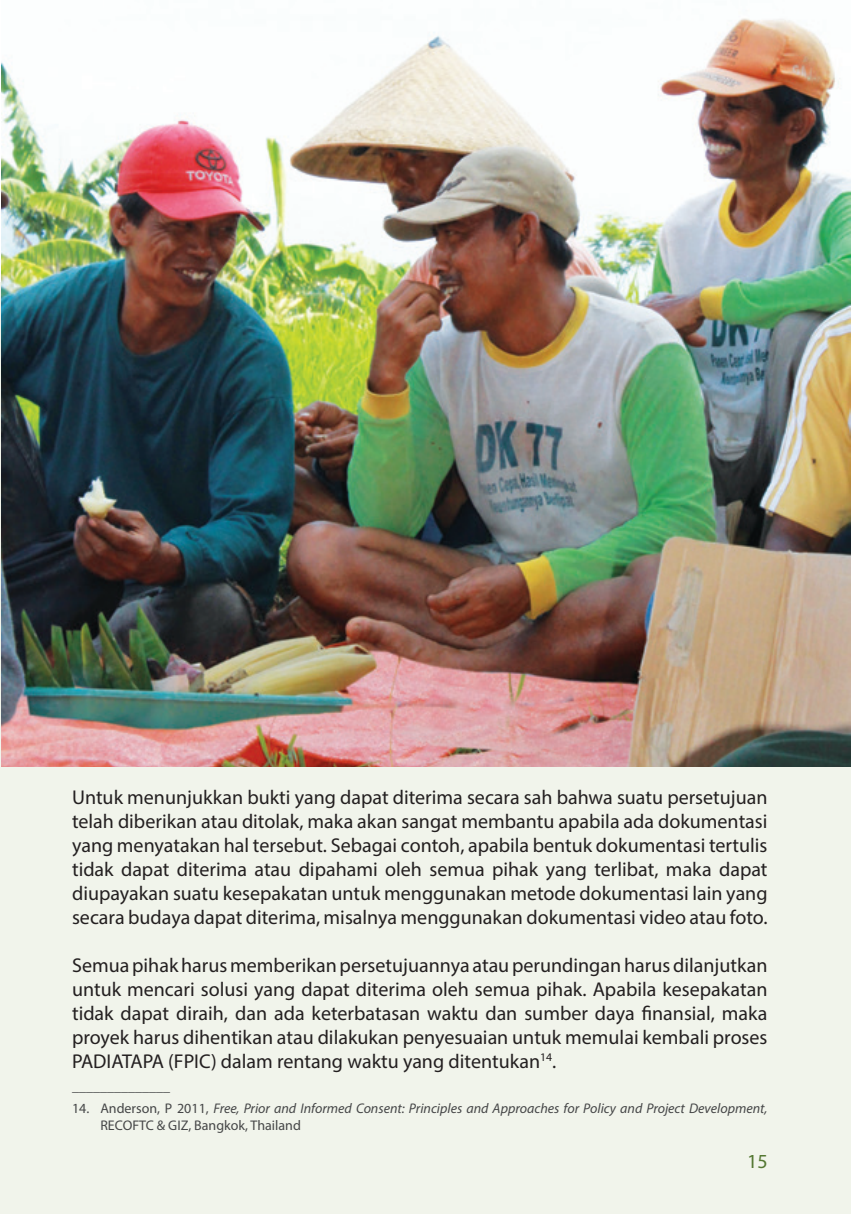
<style>
.page{position:relative;width:851px;height:1214px;background:#fff}
.page>*{position:absolute;margin:0;border:0;box-sizing:border-box;transform-origin:0 0}
.t1{font:20px/24px "Myriad Pro";color:#231f20;text-align:justify}
.t2{font:20px "Myriad Pro";color:#597d37}
.t3{font:italic 14px/16.8px "Myriad Pro";color:#454647}
.t4{font:14px "Myriad Pro";color:#454647}
.s1{font-style:normal}
</style>
<div class="page">
<div style="left:0;top:282px;width:850px;height:931px;background:#f1f4eb"></div>
<img style="left:1px;top:18px;width:849px;height:748px">
<p class="t1" style="left:72px;top:784px;width:697px">Untuk menunjukkan bukti yang dapat diterima secara sah bahwa suatu persetujuan telah diberikan atau ditolak, maka akan sangat membantu apabila ada dokumentasi yang menyatakan hal tersebut. Sebagai contoh, apabila bentuk dokumentasi tertulis tidak dapat diterima atau dipahami oleh semua pihak yang terlibat, maka dapat diupayakan suatu kesepakatan untuk menggunakan metode dokumentasi lain yang secara budaya dapat diterima, misalnya menggunakan dokumentasi video atau foto.</p>
<p class="t1" style="left:72px;top:952px;width:697px">Semua pihak harus memberikan persetujuannya atau perundingan harus dilanjutkan untuk mencari solusi yang dapat diterima oleh semua pihak. Apabila kesepakatan tidak dapat diraih, dan ada keterbatasan waktu dan sumber daya finansial, maka proyek harus dihentikan atau dilakukan penyesuaian untuk memulai kembali proses PADIATAPA (FPIC) dalam rentang waktu yang ditentukan<sup>14</sup>.</p>
<p class="t4" style="left:72px;top:1077px;width:99px">______________</p>
<p class="t3" style="left:100px;top:1099px;width:668px;text-indent:-28px"><span class="s1">14. Anderson, P 2011,</span> Free, Prior and Informed Consent: Principles and Approaches for Policy and Project Development,<br><span class="s1">RECOFTC &amp; GIZ, Bangkok, Thailand</span></p>
<p class="t2" style="left:747px;top:1149px;width:22px">15</p>
</div>
